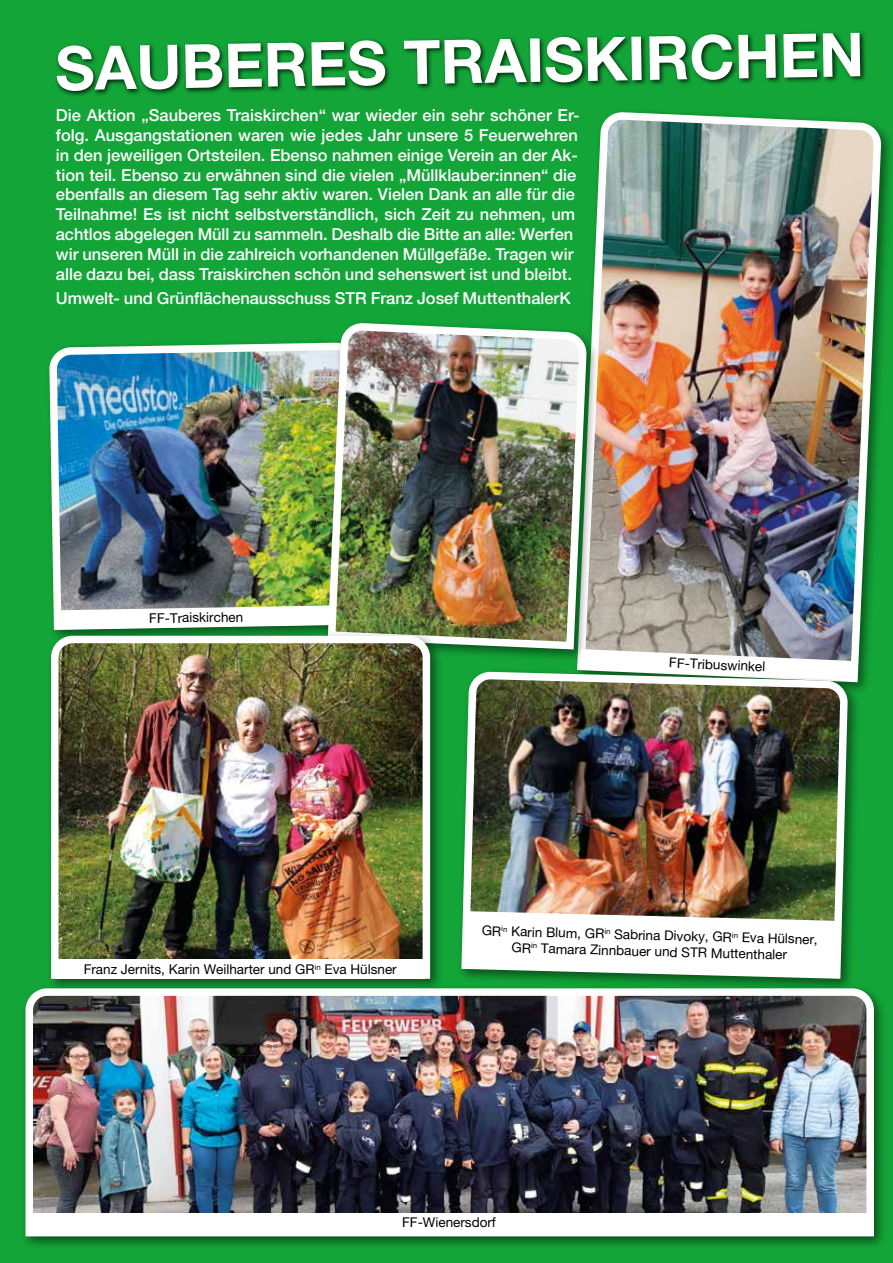
<style>
.page{position:relative;width:893px;height:1263px;background:#13a538}
.page>*{position:absolute;margin:0;border:0;box-sizing:border-box;transform-origin:0 0}
.t1{font:700 60.9px "Helvetica Neue LT Std";color:#fff}
.t2{font:500 16.5px/19.8px "Helvetica Neue LT Std";color:#fff}
.t3{font:13.5px "Helvetica Neue LT Std";color:#000}
</style>
<div class="page">
<div style="left:54px;top:30px;width:813px;height:68px;background:#000;opacity:.75"></div>
<img style="left:49px;top:343px;width:274px;height:288px">
<div style="left:572px;top:108px;width:321px;height:587px;background:#000;opacity:.5"></div>
<img style="left:573px;top:108px;width:305px;height:578px">
<div style="left:323px;top:319px;width:276px;height:344px;background:#000;opacity:.5"></div>
<img style="left:324px;top:319px;width:267px;height:334px">
<div style="left:46px;top:631px;width:397px;height:361px;background:#000;opacity:.5"></div>
<img style="left:47px;top:632px;width:387px;height:350px">
<div style="left:457px;top:667px;width:404px;height:325px;background:#000;opacity:.5"></div>
<img style="left:458px;top:668px;width:393px;height:315px">
<div style="left:21px;top:984px;width:866px;height:266px;background:#000;opacity:.5"></div>
<img style="left:22px;top:984px;width:856px;height:256px">
<div style="left:29px;top:1213px;width:840px;height:19px;background:#fff"></div>
<div style="left:55px;top:960px;width:370px;height:19px;background:#fff"></div>
<svg style="left:580px;top:649px;width:274px;height:31px;background:#dadfdc"></svg>
<svg style="left:60px;top:605px;width:273px;height:24px;background:#e1e7e1"></svg>
<svg style="left:464px;top:911px;width:372px;height:64px;background:#eceee9"></svg>
<h1 class="t1" style="left:55px;top:31px;width:810px;rotate:-1deg">SAUBERES TRAISKIRCHEN</h1>
<p class="t2" style="left:56px;top:105px;width:525px">Die Aktion „Sauberes Traiskirchen“ war wieder ein sehr schöner Er&shy;folg. Ausgangstationen waren wie jedes Jahr unsere 5 Feuerwehren in den jeweiligen Ortsteilen. Ebenso nahmen einige Verein an der Ak&shy;tion teil. Ebenso zu erwähnen sind die vielen „Müllklauber:innen“ die ebenfalls an diesem Tag sehr aktiv waren. Vielen Dank an alle für die Teilnahme! Es ist nicht selbstverständlich, sich Zeit zu nehmen, um achtlos abgelegen Müll zu sammeln. Deshalb die Bitte an alle: Werfen wir unseren Müll in die zahlreich vorhandenen Müllgefäße. Tragen wir alle dazu bei, dass Traiskirchen schön und sehenswert ist und bleibt.</p>
<p class="t2" style="left:56px;top:288px;width:516px">Umwelt- und Grünflächenausschuss STR Franz Josef MuttenthalerK</p>
<p class="t3" style="left:149px;top:610px;width:96px;rotate:-1deg">FF-Traiskirchen</p>
<p class="t3" style="left:670px;top:654px;width:98px;rotate:3deg">FF-Tribuswinkel</p>
<p class="t3" style="left:84px;top:961px;width:315px">Franz Jernits, Karin Weilharter und GR<sup>in</sup> Eva Hülsner</p>
<p class="t3" style="left:511px;top:923px;width:95px;rotate:2deg">Karin Blum, GR</p>
<p class="t3" style="left:615px;top:925px;width:119px;rotate:2deg">Sabrina Divoky, GR</p>
<p class="t3" style="left:742px;top:929px;width:78px;rotate:2deg">Eva Hülsner,</p>
<p class="t3" style="left:541px;top:939px;width:248px;rotate:2deg">Tamara Zinnbauer und STR Muttenthaler</p>
<p class="t3" style="left:402px;top:1214px;width:95px">FF-Wienersdorf</p>
</div>
